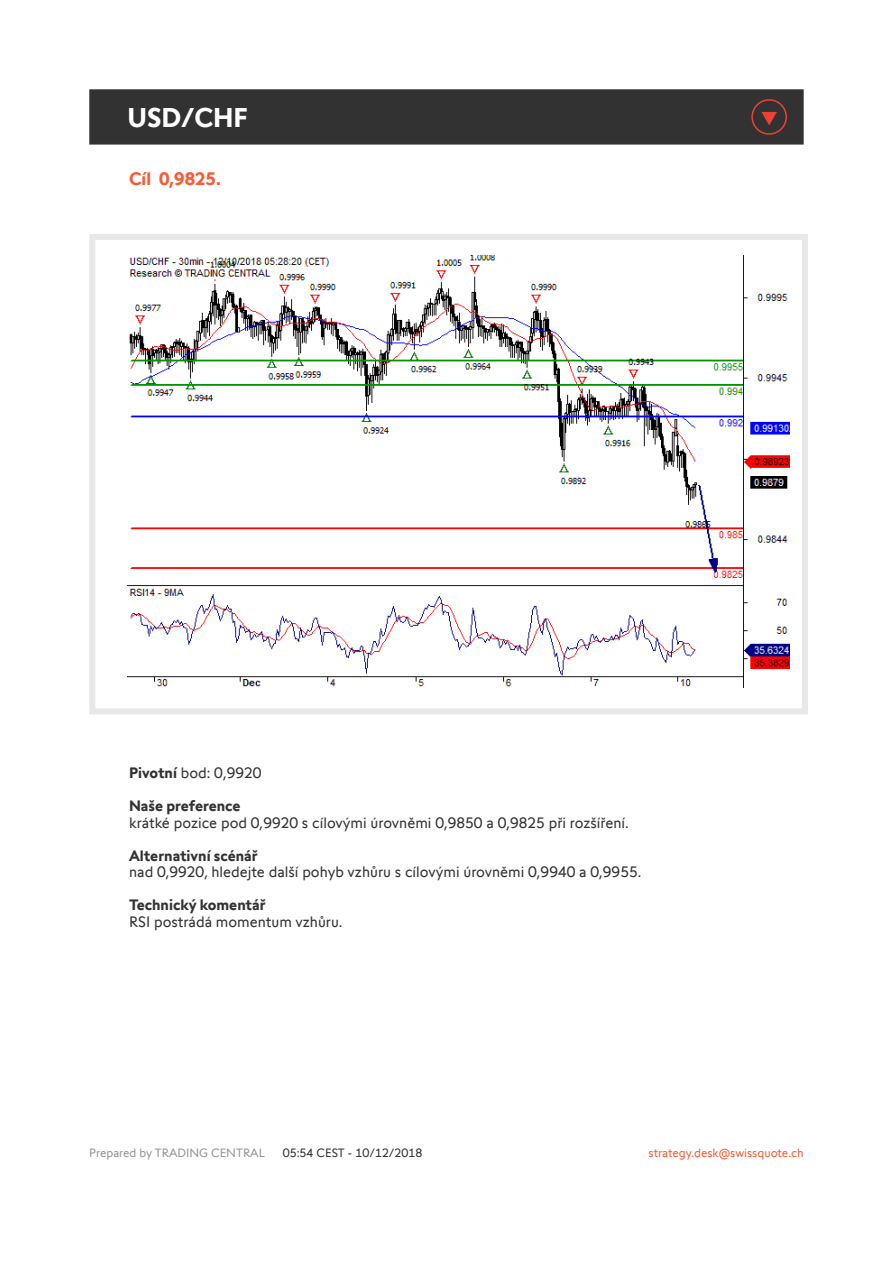
<style>
.page{position:relative;width:893px;height:1263px;background:#fff}
.page>*{position:absolute;margin:0;border:0;box-sizing:border-box;transform-origin:0 0}
.t1{font:700 27px "Swissquote CT";color:#fff}
.t2{font:700 18px "Swissquote CT";color:#fa5b35}
.t3{font:15px "Swissquote CT";color:#323232}
.t4{font:700 15px "Swissquote CT";color:#323232}
.t5{font:12px "Swissquote CT";color:#fa5b35}
.t6{font:12px "Swissquote CT";color:#939598}
.t7{font:12px "Swissquote CT";color:#323232}
.s1{font-weight:700}
</style>
<div class="page">
<div style="left:89px;top:234px;width:719px;height:480px;border:6px solid #e9e8e7"></div>
<div style="left:89px;top:89px;width:715px;height:56px;background:#323232;border:2px solid #323232"></div>
<img style="left:128px;top:255px;width:661px;height:432px">
<svg style="left:751px;top:99px;width:36px;height:36px"></svg>
<h1 class="t1" style="left:128px;top:101px;width:122px">USD/CHF</h1>
<p class="t2" style="left:129px;top:168px;width:93px">Cíl 0,9825.</p>
<p class="t3" style="left:129px;top:764px;width:134px"><span class="s1">Pivotní</span> bod: 0,9920</p>
<p class="t4" style="left:129px;top:797px;width:113px">Naše preference</p>
<p class="t3" style="left:129px;top:814px;width:501px">krátké pozice pod 0,9920 s cílovými úrovněmi 0,9850 a 0,9825 při rozšíření.</p>
<p class="t4" style="left:129px;top:846px;width:130px">Alternativní scénář</p>
<p class="t3" style="left:129px;top:863px;width:514px">nad 0,9920, hledejte další pohyb vzhůru s cílovými úrovněmi 0,9940 a 0,9955.</p>
<p class="t4" style="left:129px;top:896px;width:138px">Technický komentář</p>
<p class="t3" style="left:129px;top:913px;width:215px">RSI postrádá momentum vzhůru.</p>
<p class="t6" style="left:89px;top:1145px;width:177px">Prepared by TRADING CENTRAL</p>
<p class="t7" style="left:283px;top:1145px;width:141px">05:54 CEST - 10/12/2018</p>
<p class="t5" style="left:649px;top:1145px;width:157px">strategy.desk@swissquote.ch</p>
</div>
